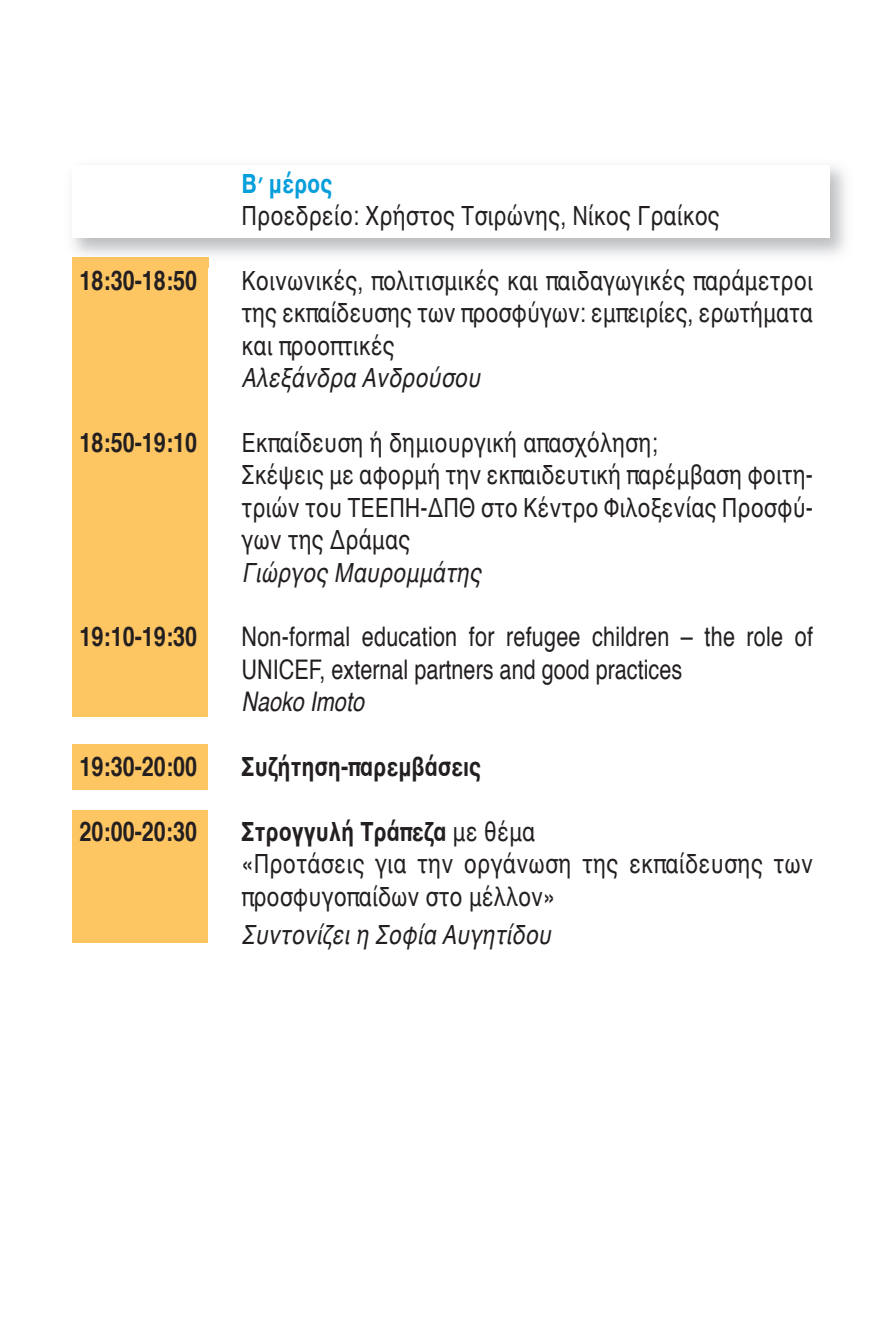
<style>
.page{position:relative;width:893px;height:1340px;background:#fff}
.page>*{position:absolute;margin:0;border:0;box-sizing:border-box;transform-origin:0 0}
.t1{font:27px/32.4px "Helvetica";color:#231f20;scale:.8 1}
.t2{font:700 27px "Helvetica";color:#231f20;scale:.8 1}
.t3{font:italic 27px "Helvetica";color:#231f20;scale:.8 1}
.t4{font:700 27px "Helvetica";color:#069edb;scale:.8 1}
.s1{font-weight:700}
</style>
<div class="page">
<div style="left:72px;top:258px;width:136px;height:458px;background:#fec563"></div>
<div style="left:72px;top:744px;width:136px;height:45px;background:#fec563"></div>
<div style="left:72px;top:810px;width:136px;height:133px;background:#fec563"></div>
<img style="left:72px;top:166px;width:773px;height:101px">
<img style="left:72px;top:258px;width:136px;height:9px">
<div style="left:72px;top:165px;width:757px;height:73px;background:#fff"></div>
<p class="t4" style="left:242px;top:172px;width:115px">Β΄ μέρος</p>
<p class="t1" style="left:242px;top:201px;width:599px">Προεδρείο: Χρήστος Τσιρώνης, Νίκος Γραίκος</p>
<p class="t2" style="left:80px;top:269px;width:149px">18:30-18:50</p>
<p class="t1" style="left:242px;top:266px;width:716px;text-align:justify">Κοινωνικές, πολιτισμικές και παιδαγωγικές παράμετροι της εκπαίδευσης των προσφύγων: εμπειρίες, ερωτήματα και προοπτικές</p>
<p class="t3" style="left:242px;top:366px;width:300px">Αλεξάνδρα Ανδρούσου</p>
<p class="t2" style="left:80px;top:431px;width:149px">18:50-19:10</p>
<p class="t1" style="left:242px;top:428px;width:716px">Εκπαίδευση ή δημιουργική απασχόληση;<br>Σκέψεις με αφορμή την εκπαιδευτική παρέμβαση φοιτη&shy;τριών του ΤΕΕΠΗ-ΔΠΘ στο Κέντρο Φιλοξενίας Προσφύ&shy;γων της Δράμας</p>
<p class="t3" style="left:242px;top:560px;width:301px">Γιώργος Μαυρομμάτης</p>
<p class="t2" style="left:80px;top:625px;width:149px">19:10-19:30</p>
<p class="t1" style="left:242px;top:623px;width:716px">Non-formal education for refugee children – the role of<br>UNICEF, external partners and good practices</p>
<p class="t3" style="left:242px;top:690px;width:155px">Naoko Imoto</p>
<p class="t2" style="left:80px;top:755px;width:149px">19:30-20:00</p>
<p class="t2" style="left:242px;top:755px;width:301px">Συζήτηση-παρεμβάσεις</p>
<p class="t2" style="left:80px;top:820px;width:149px">20:00-20:30</p>
<p class="t1" style="left:241px;top:817px;width:716px"><span class="s1">Στρογγυλή Τράπεζα</span> με θέμα<br>«Προτάσεις για την οργάνωση της εκπαίδευσης των προσφυγοπαίδων στο μέλλον»</p>
<p class="t3" style="left:241px;top:923px;width:388px">Συντονίζει η Σοφία Αυγητίδου</p>
</div>
